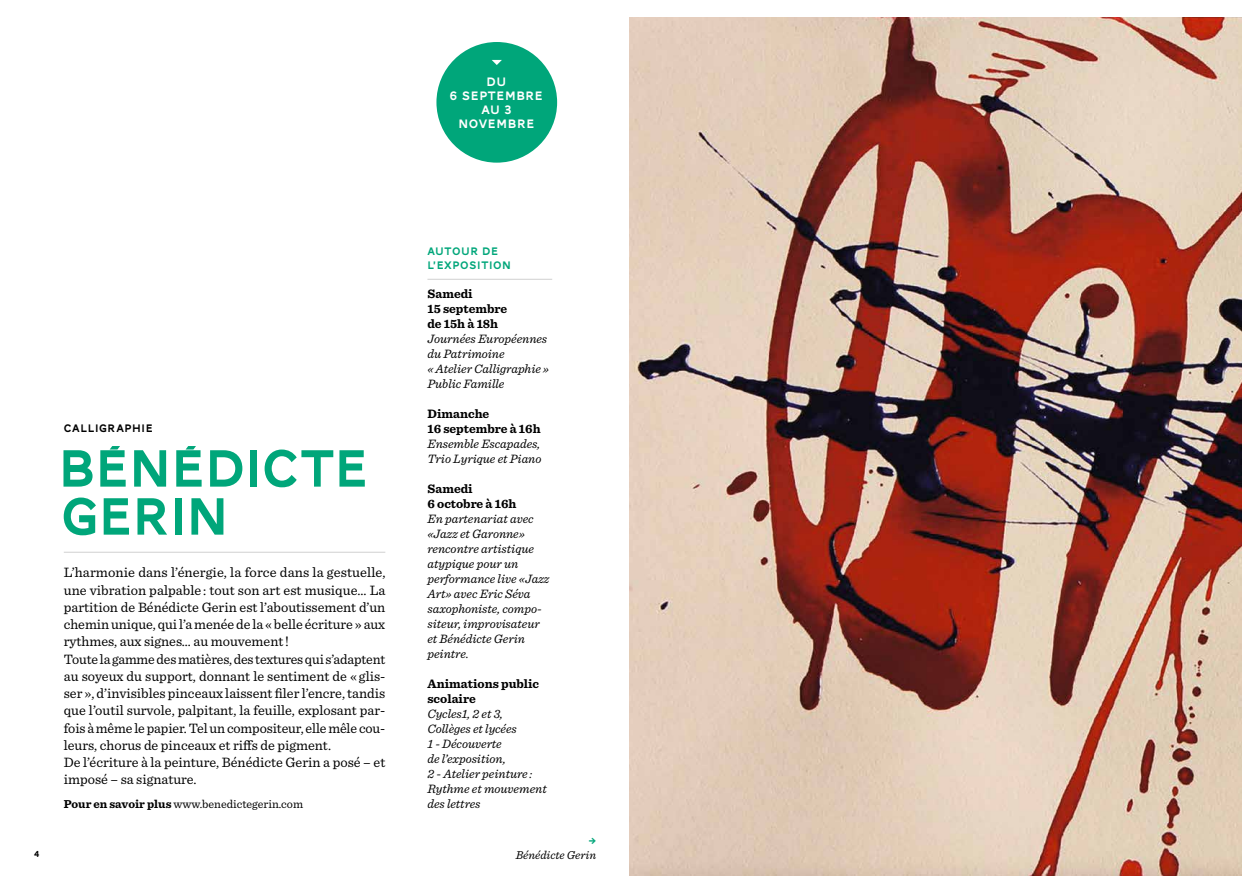
<style>
.page{position:relative;width:1259px;height:893px;background:#fff}
.page>*{position:absolute;margin:0;border:0;box-sizing:border-box;transform-origin:0 0}
.t1{font:54px/48px "AW Conqueror Carved One";color:#00a67a}
.t2{font:14.25px/17.2px "Sentinel";color:#000}
.t3{font:italic 12.75px/15px "Sentinel";color:#000}
.t4{font:700 12.75px/15px "Sentinel";color:#000}
.t5{font:12.6px/13.8px "AW Conqueror Carved One";letter-spacing:.05em;color:#fff;text-align:center}
.t6{font:12px "Sentinel";color:#000}
.t7{font:italic 12px "Sentinel";color:#000}
.t8{font:700 12px "Source Code Pro";color:#00a67a}
.t9{font:11.25px/13.5px "AW Conqueror Carved One";letter-spacing:.05em;color:#00a67a}
.t10{font:11.25px "AW Conqueror Carved One";letter-spacing:.05em;color:#000}
.t11{font:9px "AW Conqueror Carved One";color:#000}
.s1{font-weight:700}
</style>
<div class="page">
<hr style="left:64px;top:552px;width:321px;height:1px;background:#d0d0d0">
<hr style="left:427px;top:279px;width:125px;height:1px;background:#d0d0d0">
<img style="left:629px;top:17px;width:613px;height:859px">
<div style="left:436px;top:42px;width:121px;height:121px;background:#00a67a;border-radius:50%"></div>
<svg style="left:492px;top:60px;width:10px;height:5px"></svg>
<p class="t5" style="left:450px;top:76px;width:94px">DU<br>6 SEPTEMBRE<br>AU 3<br>NOVEMBRE</p>
<p class="t11" style="left:34px;top:849px;width:7px">4</p>
<p class="t10" style="left:64px;top:423px;width:90px">CALLIGRAPHIE</p>
<h1 class="t1" style="left:58px;top:449px;width:311px">BÉNÉDICTE<br>GERIN</h1>
<p class="t2" style="left:64px;top:563px;width:323px">L’harmonie dans l’énergie, la force dans la gestuelle, une vibration palpable : tout son art est musique… La partition de Bénédicte Gerin est l’aboutissement d’un chemin unique, qui l’a menée de la « belle écriture » aux rythmes, aux signes… au mouvement !<br>Toute la gamme des matières, des textures qui s’adaptent au soyeux du support, donnant le sentiment de « glis&shy;ser », d’invisibles pinceaux laissent filer l’encre, tandis que l’outil survole, palpitant, la feuille, explosant par&shy;fois à même le papier. Tel un compositeur, elle mêle cou&shy;leurs, chorus de pinceaux et riffs de pigment.<br>De l’écriture à la peinture, Bénédicte Gerin a posé – et imposé – sa signature.</p>
<p class="t6" style="left:64px;top:795px;width:241px"><span class="s1">Pour en savoir plus</span> www.benedictegerin.com</p>
<p class="t9" style="left:427px;top:245px;width:85px">AUTOUR DE<br>L’EXPOSITION</p>
<p class="t4" style="left:427px;top:286px;width:81px">Samedi<br>15 septembre de 15h à 18h</p>
<p class="t3" style="left:427px;top:330px;width:123px">Journées Européennes du Patrimoine<br>« Atelier Calligraphie »<br>Public Famille</p>
<p class="t4" style="left:427px;top:406px;width:115px">Dimanche<br>16 septembre à 16h</p>
<p class="t3" style="left:427px;top:435px;width:115px">Ensemble Escapades,<br>Trio Lyrique et Piano</p>
<p class="t4" style="left:427px;top:480px;width:90px">Samedi<br>6 octobre à 16h</p>
<p class="t3" style="left:427px;top:510px;width:123px">En partenariat avec «Jazz et Garonne» rencontre artistique atypique pour un performance live «Jazz<br>Art» avec Eric Séva saxophoniste, compo&shy;siteur, improvisateur et Bénédicte Gerin peintre.</p>
<p class="t4" style="left:427px;top:675px;width:113px">Animations public scolaire</p>
<p class="t3" style="left:427px;top:705px;width:121px">Cycles1, 2 et 3,<br>Collèges et lycées<br>1 - Découverte<br>de l’exposition,<br>2 - Atelier peinture :<br>Rythme et mouvement des lettres</p>
<p class="t8" style="left:589px;top:832px;width:9px">→</p>
<p class="t7" style="left:516px;top:846px;width:82px">Bénédicte Gerin</p>
</div>
